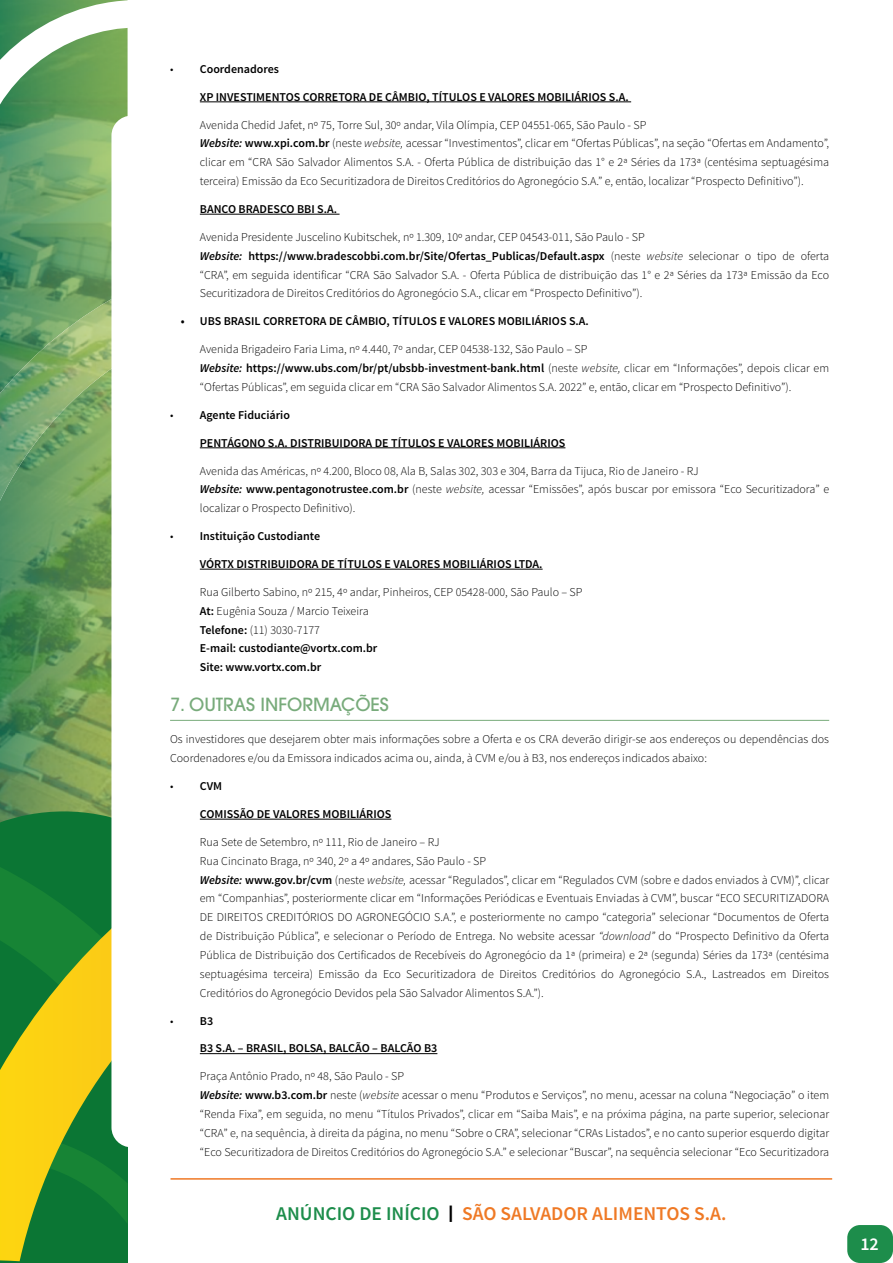
<style>
.page{position:relative;width:893px;height:1263px;background:#fff}
.page>*{position:absolute;margin:0;border:0;box-sizing:border-box;transform-origin:0 0}
.t1{font:600 19.5px "Source Sans Pro";color:#ef7925}
.t2{font:500 18px "ITC Avant Garde Pro";color:#78ab7b}
.t3{font:600 18px "Source Sans Pro";color:#fff}
.t4{font:300 12px/18.9px "Source Sans Pro";color:#000}
.t5{font:600 12px "Source Sans Pro";color:#000}
.s1{font-weight:300}
.s2{font-weight:600;font-style:italic}
.s3{font-weight:600}
.s4{font-style:italic}
.s5{color:#1d8d4b}
.s6{font-family:"ITC Avant Garde Pro";font-weight:500;color:#000}
</style>
<div class="page">
<div style="left:847px;top:1225px;width:46px;height:38px;background:#1d8d4b;border-radius:13px"></div>
<hr style="left:171px;top:1178px;width:661px;height:2px;background:#ef7925">
<img style="left:0;top:156px;width:111px;height:655px">
<svg style="left:0;top:0;width:128px;height:156px"></svg>
<img style="left:0;top:290px;width:111px;height:211px">
<svg style="left:0;top:811px;width:128px;height:450px;background:#659928"></svg>
<div style="left:111px;top:116px;width:55px;height:1031px;background:#fff;border-radius:20px"></div>
<hr style="left:200px;top:102px;width:431px;height:1px;background:#000">
<hr style="left:200px;top:214px;width:140px;height:1px;background:#000">
<hr style="left:200px;top:447px;width:365px;height:1px;background:#000">
<hr style="left:200px;top:569px;width:343px;height:1px;background:#000">
<hr style="left:170px;top:720px;width:659px;height:1px;background:#78ab7b">
<hr style="left:200px;top:819px;width:191px;height:1px;background:#000">
<hr style="left:200px;top:1053px;width:237px;height:1px;background:#000">
<p class="t5" style="left:170px;top:61px;width:111px"><span class="s1">•</span> Coordenadores</p>
<p class="t5" style="left:200px;top:89px;width:430px">XP INVESTIMENTOS CORRETORA DE CÂMBIO, TÍTULOS E VALORES MOBILIÁRIOS S.A.</p>
<p class="t4" style="left:200px;top:115px;width:631px">Avenida Chedid Jafet, nº 75, Torre Sul, 30º andar, Vila Olímpia, CEP 04551-065, São Paulo - SP<br><span class="s2">Website:</span> <span class="s3">www.xpi.com.br</span> (neste <span class="s4">website,</span> acessar “Investimentos”, clicar em “Ofertas Públicas”, na seção “Ofertas em Andamento”, clicar em “CRA São Salvador Alimentos S.A. - Oferta Pública de distribuição das 1° e 2ª Séries da 173ª (centésima septuagésima terceira) Emissão da Eco Securitizadora de Direitos Creditórios do Agronegócio S.A.” e, então, localizar “Prospecto Definitivo”).</p>
<p class="t5" style="left:200px;top:201px;width:139px">BANCO BRADESCO BBI S.A.</p>
<p class="t4" style="left:200px;top:227px;width:631px">Avenida Presidente Juscelino Kubitschek, nº 1.309, 10º andar, CEP 04543-011, São Paulo - SP<br><span class="s2">Website:</span> <span class="s3">https://www.bradescobbi.com.br/Site/Ofertas_Publicas/Default.aspx</span> (neste <span class="s4">website</span> selecionar o tipo de oferta “CRA”, em seguida identificar “CRA São Salvador S.A. - Oferta Pública de distribuição das 1° e 2ª Séries da 173ª Emissão da Eco Securitizadora de Direitos Creditórios do Agronegócio S.A., clicar em “Prospecto Definitivo”).</p>
<p class="t5" style="left:181px;top:314px;width:410px">• UBS BRASIL CORRETORA DE CÂMBIO, TÍTULOS E VALORES MOBILIÁRIOS S.A.</p>
<p class="t4" style="left:200px;top:340px;width:631px">Avenida Brigadeiro Faria Lima, nº 4.440, 7º andar, CEP 04538-132, São Paulo – SP<br><span class="s2">Website:</span> <span class="s3">https://www.ubs.com/br/pt/ubsbb-investment-bank.html</span> (neste <span class="s4">website,</span> clicar em “Informações”, depois clicar em “Ofertas Públicas”, em seguida clicar em “CRA São Salvador Alimentos S.A. 2022” e, então, clicar em “Prospecto Definitivo”).</p>
<p class="t5" style="left:170px;top:407px;width:121px"><span class="s1">•</span> Agente Fiduciário</p>
<p class="t5" style="left:200px;top:435px;width:367px">PENTÁGONO S.A. DISTRIBUIDORA DE TÍTULOS E VALORES MOBILIÁRIOS</p>
<p class="t4" style="left:200px;top:461px;width:631px">Avenida das Américas, nº 4.200, Bloco 08, Ala B, Salas 302, 303 e 304, Barra da Tijuca, Rio de Janeiro - RJ<br><span class="s2">Website:</span> <span class="s3">www.pentagonotrustee.com.br</span> (neste <span class="s4">website,</span> acessar “Emissões”, após buscar por emissora “Eco Securitizadora” e localizar o Prospecto Definitivo).</p>
<p class="t5" style="left:170px;top:529px;width:151px"><span class="s1">•</span> Instituição Custodiante</p>
<p class="t5" style="left:200px;top:556px;width:344px">VÓRTX DISTRIBUIDORA DE TÍTULOS E VALORES MOBILIÁRIOS LTDA.</p>
<p class="t4" style="left:200px;top:582px;width:384px">Rua Gilberto Sabino, nº 215, 4º andar, Pinheiros, CEP 05428-000, São Paulo – SP <span class="s3">At:</span> Eugênia Souza / Marcio Teixeira<br><span class="s3">Telefone:</span> (11) 3030-7177<br><span class="s3">E-mail: custodiante@vortx.com.br<br>Site: www.vortx.com.br</span></p>
<h2 class="t2" style="left:170px;top:693px;width:220px">7. OUTRAS INFORMAÇÕES</h2>
<p class="t4" style="left:170px;top:730px;width:660px">Os investidores que desejarem obter mais informações sobre a Oferta e os CRA deverão dirigir-se aos endereços ou dependências dos<br>Coordenadores e/ou da Emissora indicados acima ou, ainda, à CVM e/ou à B3, nos endereços indicados abaixo:</p>
<p class="t5" style="left:170px;top:778px;width:53px"><span class="s1">•</span> CVM</p>
<p class="t5" style="left:200px;top:806px;width:193px">COMISSÃO DE VALORES MOBILIÁRIOS</p>
<p class="t4" style="left:200px;top:832px;width:631px">Rua Sete de Setembro, nº 111, Rio de Janeiro – RJ<br>Rua Cincinato Braga, nº 340, 2º a 4º andares, São Paulo - SP<br><span class="s2">Website:</span> <span class="s3">www.gov.br/cvm</span> (neste <span class="s4">website,</span> acessar “Regulados”, clicar em “Regulados CVM (sobre e dados enviados à CVM)”, clicar em “Companhias”, posteriormente clicar em “Informações Periódicas e Eventuais Enviadas à CVM”, buscar “ECO SECURITIZADORA DE DIREITOS CREDITÓRIOS DO AGRONEGÓCIO S.A.”, e posteriormente no campo “categoria” selecionar “Documentos de Oferta de Distribuição Pública”, e selecionar o Período de Entrega. No website acessar <span class="s4">“download”</span> do “Prospecto Definitivo da Oferta Pública de Distribuição dos Certificados de Recebíveis do Agronegócio da 1ª (primeira) e 2ª (segunda) Séries da 173ª (centésima septuagésima terceira) Emissão da Eco Securitizadora de Direitos Creditórios do Agronegócio S.A., Lastreados em Direitos Creditórios do Agronegócio Devidos pela São Salvador Alimentos S.A.”).</p>
<p class="t5" style="left:170px;top:1013px;width:45px"><span class="s1">•</span> B3</p>
<p class="t5" style="left:200px;top:1041px;width:239px">B3 S.A. – BRASIL, BOLSA, BALCÃO – BALCÃO B3</p>
<p class="t4" style="left:200px;top:1067px;width:631px">Praça Antônio Prado, nº 48, São Paulo - SP<br><span class="s2">Website:</span> <span class="s3">www.b3.com.br</span> neste (<span class="s4">website</span> acessar o menu “Produtos e Serviços”, no menu, acessar na coluna “Negociação” o item “Renda Fixa”, em seguida, no menu “Títulos Privados”, clicar em “Saiba Mais”, e na próxima página, na parte superior, selecionar “CRA” e, na sequência, à direita da página, no menu “Sobre o CRA”, selecionar “CRAs Listados”, e no canto superior esquerdo digitar “Eco Securitizadora de Direitos Creditórios do Agronegócio S.A.” e selecionar “Buscar”, na sequência selecionar “Eco Securitizadora</p>
<h1 class="t1" style="left:276px;top:1201px;width:452px"><span class="s5">ANÚNCIO DE INÍCIO</span> <span class="s6">|</span> SÃO SALVADOR ALIMENTOS S.A.</h1>
<h2 class="t3" style="left:860px;top:1232px;width:20px">12</h2>
</div>
